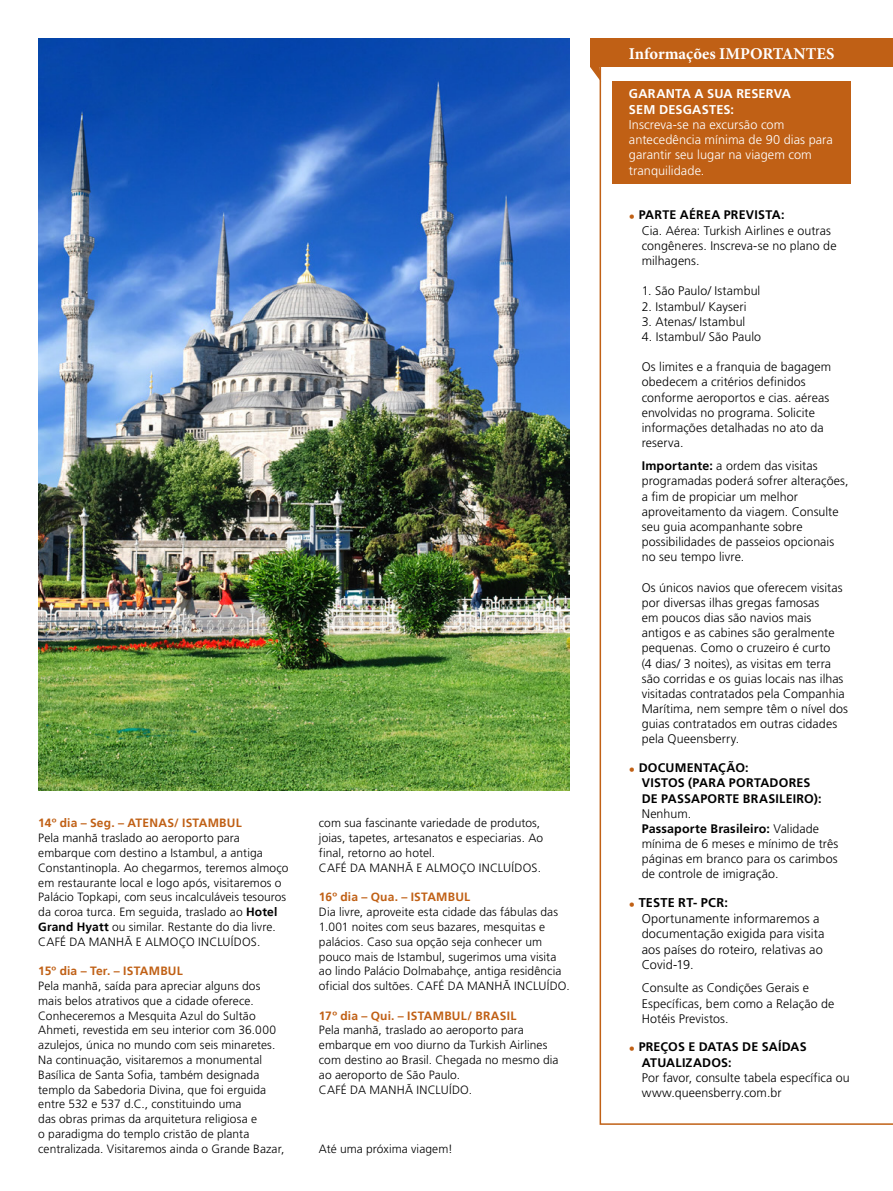
<style>
.page{position:relative;width:893px;height:1191px;background:#fff}
.page>*{position:absolute;margin:0;border:0;box-sizing:border-box;transform-origin:0 0}
.t1{font:700 16.5px "Minion Pro";color:#fff}
.t2{font:300 12.75px/15.3px "Frutiger";letter-spacing:.005em;color:#fff}
.t3{font:300 12.75px/15.6px "Frutiger";letter-spacing:.005em;color:#000}
.t4{font:700 12.75px/15.3px "Frutiger LT Std";letter-spacing:.015em;color:#fff}
.t5{font:700 12.75px "Frutiger LT Std";letter-spacing:.015em;color:#000}
.t6{font:300 12.45px/15.1px "Frutiger";letter-spacing:.005em;color:#000}
.t7{font:700 12.45px/15.1px "Frutiger LT Std";letter-spacing:.015em;color:#000}
.t8{font:300 12px/14.9px "Frutiger";letter-spacing:.005em;color:#000}
.t9{font:700 12px "Frutiger LT";letter-spacing:.02em;color:#c06015}
.s1{font-family:"Frutiger LT";font-weight:700}
.s2{color:#c06015}
.s3{font-family:"Frutiger LT Std";font-weight:700}
.s4{font-family:"Frutiger";font-weight:300}
</style>
<div class="page">
<div style="left:590px;top:38px;width:303px;height:29px;background:#c06015"></div>
<div style="left:612px;top:82px;width:238px;height:102px;background:#c06015"></div>
<img style="left:38px;top:38px;width:532px;height:752px">
<svg style="left:590px;top:67px;width:11px;height:15px"></svg>
<p class="t9" style="left:38px;top:816px;width:205px">14º dia – Seg. – ATENAS/ ISTAMBUL</p>
<p class="t8" style="left:38px;top:830px;width:252px">Pela manhã traslado ao aeroporto para embarque com destino a Istambul, a antiga Constantinopla. Ao chegarmos, teremos almoço em restaurante local e logo após, visitaremos o Palácio Topkapi, com seus incalculáveis tesouros da coroa turca. Em seguida, traslado ao <span class="s1">Hotel Grand Hyatt</span> ou similar. Restante do dia livre.<br>CAFÉ DA MANHÃ E ALMOÇO INCLUÍDOS.</p>
<p class="t9" style="left:38px;top:964px;width:146px">15º dia – Ter. – ISTAMBUL</p>
<p class="t8" style="left:38px;top:978px;width:248px">Pela manhã, saída para apreciar alguns dos mais belos atrativos que a cidade oferece.<br>Conheceremos a Mesquita Azul do Sultão Ahmeti, revestida em seu interior com 36.000 azulejos, única no mundo com seis minaretes.<br>Na continuação, visitaremos a monumental Basílica de Santa Sofia, também designada templo da Sabedoria Divina, que foi erguida entre 532 e 537 d.C., constituindo uma<br>das obras primas da arquitetura religiosa e<br>o paradigma do templo cristão de planta centralizada. Visitaremos ainda o Grande Bazar,</p>
<p class="t8" style="left:319px;top:816px;width:226px">com sua fascinante variedade de produtos, joias, tapetes, artesanatos e especiarias. Ao final, retorno ao hotel.<br>CAFÉ DA MANHÃ E ALMOÇO INCLUÍDOS.</p>
<p class="t9" style="left:319px;top:890px;width:153px">16º dia – Qua. – ISTAMBUL</p>
<p class="t8" style="left:319px;top:904px;width:252px">Dia livre, aproveite esta cidade das fábulas das 1.001 noites com seus bazares, mesquitas e palácios. Caso sua opção seja conhecer um pouco mais de Istambul, sugerimos uma visita ao lindo Palácio Dolmabahçe, antiga residência oficial dos sultões. CAFÉ DA MANHÃ INCLUÍDO.</p>
<p class="t9" style="left:319px;top:1008px;width:199px">17º dia – Qui. – ISTAMBUL/ BRASIL</p>
<p class="t8" style="left:319px;top:1023px;width:241px">Pela manhã, traslado ao aeroporto para embarque em voo diurno da Turkish Airlines com destino ao Brasil. Chegada no mesmo dia ao aeroporto de São Paulo.<br>CAFÉ DA MANHÃ INCLUÍDO.</p>
<p class="t8" style="left:319px;top:1141px;width:135px">Até uma próxima viagem!</p>
<h1 class="t1" style="left:629px;top:42px;width:207px">Informações IMPORTANTES</h1>
<p class="t4" style="left:629px;top:86px;width:164px">GARANTA A SUA RESERVA<br>SEM DESGASTES:</p>
<p class="t2" style="left:629px;top:117px;width:205px">Inscreva-se na excursão com antecedência mínima de 90 dias para garantir seu lugar na viagem com tranquilidade.</p>
<p class="t7" style="left:629px;top:208px;width:157px"><span class="s2">•</span> PARTE AÉREA PREVISTA:</p>
<p class="t6" style="left:642px;top:223px;width:196px">Cia. Aérea: Turkish Airlines e outras congêneres. Inscreva-se no plano de milhagens.</p>
<p class="t6" style="left:642px;top:283px;width:120px">1. São Paulo/ Istambul</p>
<p class="t6" style="left:642px;top:299px;width:106px">2. Istambul/ Kayseri</p>
<p class="t6" style="left:642px;top:314px;width:105px">3. Atenas/ Istambul</p>
<p class="t6" style="left:642px;top:329px;width:121px">4. Istambul/ São Paulo</p>
<p class="t6" style="left:642px;top:359px;width:191px">Os limites e a franquia de bagagem obedecem a critérios definidos conforme aeroportos e cias. aéreas envolvidas no programa. Solicite informações detalhadas no ato da reserva.</p>
<p class="t6" style="left:642px;top:458px;width:208px"><span class="s3">Importante:</span> a ordem das visitas programadas poderá sofrer alterações, a fim de propiciar um melhor aproveitamento da viagem. Consulte seu guia acompanhante sobre possibilidades de passeios opcionais no seu tempo livre.</p>
<p class="t6" style="left:642px;top:579px;width:208px">Os únicos navios que oferecem visitas por diversas ilhas gregas famosas<br>em poucos dias são navios mais antigos e as cabines são geralmente pequenas. Como o cruzeiro é curto<br>(4 dias/ 3 noites), as visitas em terra são corridas e os guias locais nas ilhas visitadas contratados pela Companhia Marítima, nem sempre têm o nível dos guias contratados em outras cidades pela Queensberry.</p>
<p class="t7" style="left:642px;top:760px;width:181px;text-indent:-13px"><span class="s2">•</span> DOCUMENTAÇÃO:<br>VISTOS (PARA PORTADORES<br>DE PASSAPORTE BRASILEIRO):</p>
<p class="t6" style="left:642px;top:806px;width:51px">Nenhum.</p>
<p class="t7" style="left:642px;top:821px;width:179px">Passaporte Brasileiro: <span class="s4">Validade</span></p>
<p class="t6" style="left:642px;top:836px;width:198px;text-align:justify">mínima de 6 meses e mínimo de três páginas em branco para os carimbos de controle de imigração.</p>
<p class="t5" style="left:629px;top:895px;width:101px"><sub>•</sub> TESTE RT- PCR:</p>
<p class="t3" style="left:642px;top:910px;width:184px">Oportunamente informaremos a documentação exigida para visita aos países do roteiro, relativas ao<br>Covid-19.</p>
<p class="t6" style="left:642px;top:980px;width:194px">Consulte as Condições Gerais e<br>Específicas, bem como a Relação de<br>Hotéis Previstos.</p>
<p class="t7" style="left:642px;top:1039px;width:167px;text-indent:-13px"><span class="s2">•</span> PREÇOS E DATAS DE SAÍDAS<br>ATUALIZADOS:</p>
<p class="t6" style="left:642px;top:1070px;width:210px">Por favor, consulte tabela específica ou www.queensberry.com.br</p>
</div>
